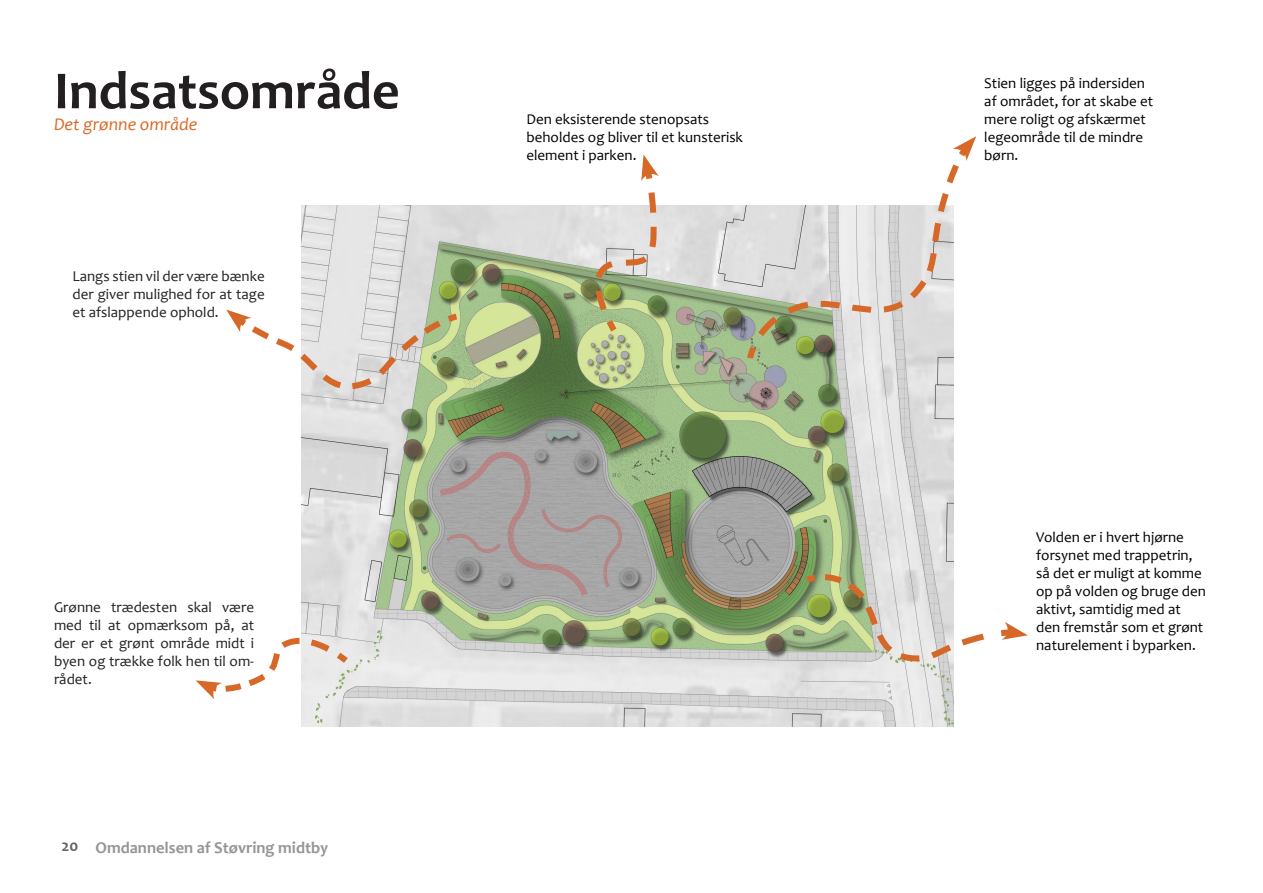
<style>
.page{position:relative;width:1263px;height:893px;background:#fff}
.page>*{position:absolute;margin:0;border:0;box-sizing:border-box;transform-origin:0 0}
.Overskrift{font:700 54px "Candara";color:#231f20}
.Underoverskrift{font:italic 18px "Candara";color:#da6826}
.t1{font:700 16.5px "Candara";color:#939598}
.Brødtekst{font:15px/18px "Candara";color:#000}
.Brødtekst-2{font:15px/18px "Candara";color:#231f20;text-align:justify}
</style>
<div class="page">
<img style="left:301px;top:205px;width:653px;height:521px">
<svg style="left:801px;top:571px;width:227px;height:94px"></svg>
<svg style="left:744px;top:193px;width:210px;height:171px;background:#d3d3cb"></svg>
<svg style="left:946px;top:136px;width:30px;height:48px"></svg>
<svg style="left:591px;top:154px;width:68px;height:182px"></svg>
<svg style="left:226px;top:310px;width:236px;height:83px"></svg>
<svg style="left:196px;top:634px;width:156px;height:65px"></svg>
<p class="Overskrift" style="left:54px;top:57px;width:347px">Indsatsområde</p>
<p class="Underoverskrift" style="left:54px;top:112px;width:145px">Det grønne område</p>
<p class="Brødtekst" style="left:526px;top:110px;width:218px">Den eksisterende stenopsats beholdes og bliver til et kunsterisk element i parken.</p>
<p class="Brødtekst-2" style="left:72px;top:267px;width:194px">Langs stien vil der være bænke der giver mulighed for at tage et afslappende ophold.</p>
<p class="Brødtekst-2" style="left:54px;top:598px;width:202px">Grønne trædesten skal være med til at opmærksom på, at der er et grønt område midt i byen og trække folk hen til om&shy;rådet.</p>
<p class="t1" style="left:62px;top:837px;width:268px"><sup>20</sup> Omdannelsen af Støvring midtby</p>
<p class="Brødtekst" style="left:984px;top:74px;width:170px">Stien ligges på indersiden af området, for at skabe et mere roligt og afskærmet legeområde til de mindre børn.</p>
<p class="Brødtekst" style="left:1036px;top:528px;width:171px">Volden er i hvert hjørne forsynet med trappetrin, så det er muligt at komme op på volden og bruge den aktivt, samtidig med at den fremstår som et grønt naturelement i byparken.</p>
</div>
